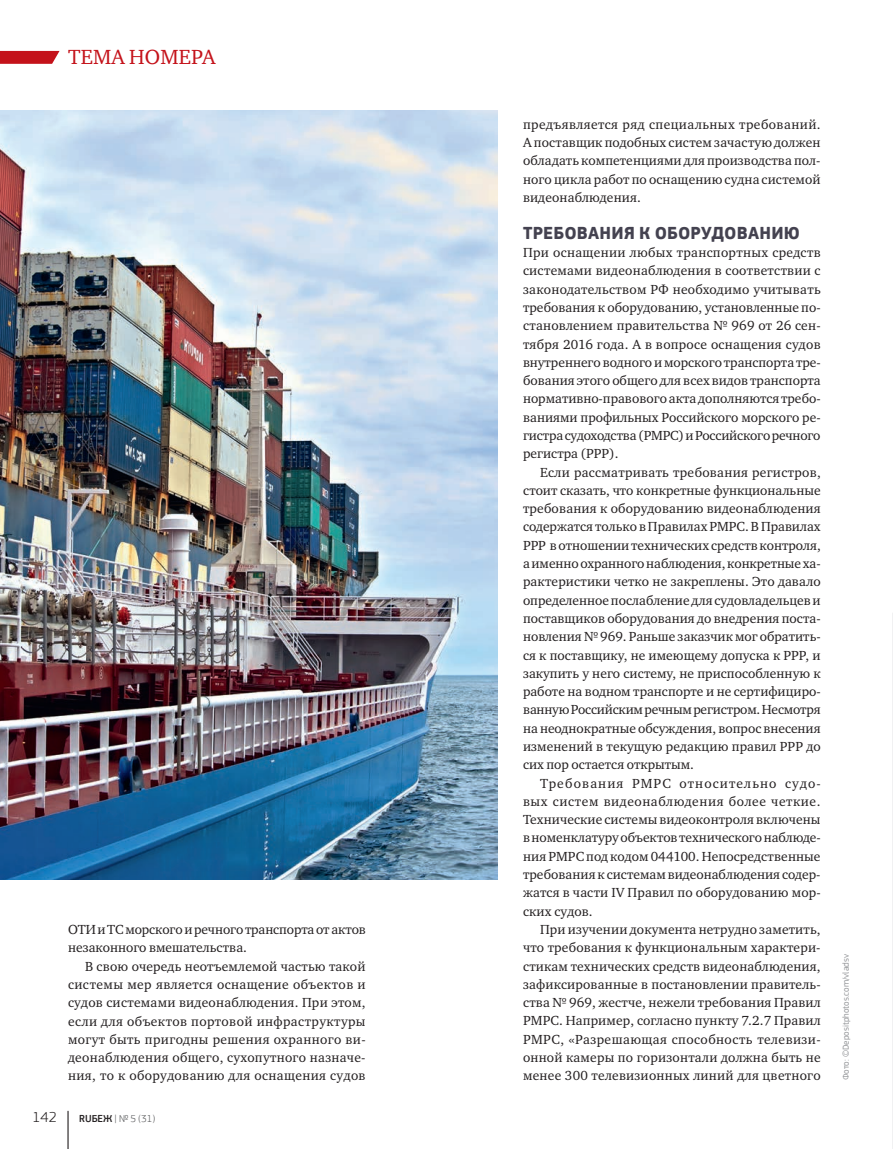
<style>
.page{position:relative;width:893px;height:1149px;background:#fff}
.page>*{position:absolute;margin:0;border:0;box-sizing:border-box;transform-origin:0 0}
.t1{font:21px "Charter ITC";letter-spacing:.01em;color:#c4121a}
.t2{font:700 18px "PF Square Sans Pro";letter-spacing:.01em;color:#444250}
.t3{font:300 15px "PF Square Sans Pro";color:#231f20}
.t4{font:13.5px/18.3px "Charter ITC";letter-spacing:.01em;color:#231f20;text-align:justify}
.t5{font:13.5px/18.3px "Charter ITC";letter-spacing:-.01em;color:#231f20}
.t6{font:300 10.5px "PF Square Sans Pro";color:#57585a}
.t7{font:9px "PF Square Sans Pro";color:#939598}
.s1{font-weight:500;color:#231f20}
</style>
<div class="page">
<img style="left:0;top:111px;width:497px;height:768px">
<hr style="left:67px;top:1110px;width:2px;height:38px;background:#231f20">
<svg style="left:892px;top:613px;width:1px;height:535px"></svg>
<svg style="left:0;top:51px;width:60px;height:13px"></svg>
<h1 class="t1" style="left:68px;top:43px;width:149px">ТЕМА НОМЕРА</h1>
<p class="t5" style="left:68px;top:920px;width:299px">ОТИ и ТС морского и речного транспорта от актов незаконного вмешательства.</p>
<p class="t4" style="left:68px;top:956px;width:299px;text-indent:17px">В свою очередь неотъемлемой частью такой системы мер является оснащение объектов и судов системами видеонаблюдения. При этом, если для объектов портовой инфраструктуры могут быть пригодны решения охранного ви&shy;деонаблюдения общего, сухопутного назначе&shy;ния, то к оборудованию для оснащения судов</p>
<p class="t3" style="left:33px;top:1108px;width:26px">142</p>
<p class="t6" style="left:79px;top:1112px;width:78px"><span class="s1">RUБЕЖ</span> | № 5 (31)</p>
<p class="t4" style="left:523px;top:115px;width:299px">предъявляется ряд специальных требований.<br>Апоставщик подобных систем зачастую должен обладать компетенциями для производства пол&shy;ного цикла работ по оснащению судна системой видеонаблюдения.</p>
<h2 class="t2" style="left:523px;top:222px;width:278px">ТРЕБОВАНИЯ К ОБОРУДОВАНИЮ</h2>
<p class="t4" style="left:523px;top:243px;width:299px">При оснащении любых транспортных средств системами видеонаблюдения в соответствии с законодательством РФ необходимо учитывать требования к оборудованию, установленные по&shy;становлением правительства № 969 от 26 сен&shy;тября 2016 года. А в вопросе оснащения судов внутреннего водного и морского транспорта тре&shy;бования этого общего для всех видов транспорта нормативно-правового акта дополняются требо&shy;ваниями профильных Российского морского ре&shy;гистра судоходства (РМРС) и Российского речного регистра (РРР).</p>
<p class="t4" style="left:523px;top:462px;width:299px;text-indent:17px">Если рассматривать требования регистров, стоит сказать, что конкретные функциональные требования к оборудованию видеонаблюдения содержатся только в Правилах РМРС. В Правилах РРР в отношении технических средств контроля, а именно охранного наблюдения, конкретные ха&shy;рактеристики четко не закреплены. Это давало определенное послабление для судовладельцев и поставщиков оборудования до внедрения поста&shy;новления № 969. Раньше заказчик мог обратить&shy;ся к поставщику, не имеющему допуска к РРР, и закупить у него систему, не приспособленную к работе на водном транспорте и не сертифициро&shy;ванную Российским речным регистром. Несмотря на неоднократные обсуждения, вопрос внесения изменений в текущую редакцию правил РРР до сих пор остается открытым.</p>
<p class="t4" style="left:523px;top:773px;width:299px;text-indent:17px">Требования РМРС относительно судо&shy;вых систем видеонаблюдения более четкие.<br>Технические системы видеоконтроля включены в номенклатуру объектов технического наблюде&shy;ния РМРС под кодом 044100. Непосредственные требования к системам видеонаблюдения содер&shy;жатся в части IV Правил по оборудованию мор&shy;ских судов.</p>
<p class="t4" style="left:523px;top:919px;width:299px;text-indent:17px">При изучении документа нетрудно заметить, что требования к функциональным характери&shy;стикам технических средств видеонаблюдения, зафиксированные в постановлении правитель&shy;ства № 969, жестче, нежели требования Правил РМРС. Например, согласно пункту 7.2.7 Правил РМРС, «Разрешающая способность телевизи&shy;онной камеры по горизонтали должна быть не менее 300 телевизионных линий для цветного</p>
<p class="t7" style="left:840px;top:1080px;width:128px;rotate:-90deg">Фото: ©Depositphotos.com/vladsv</p>
</div>
